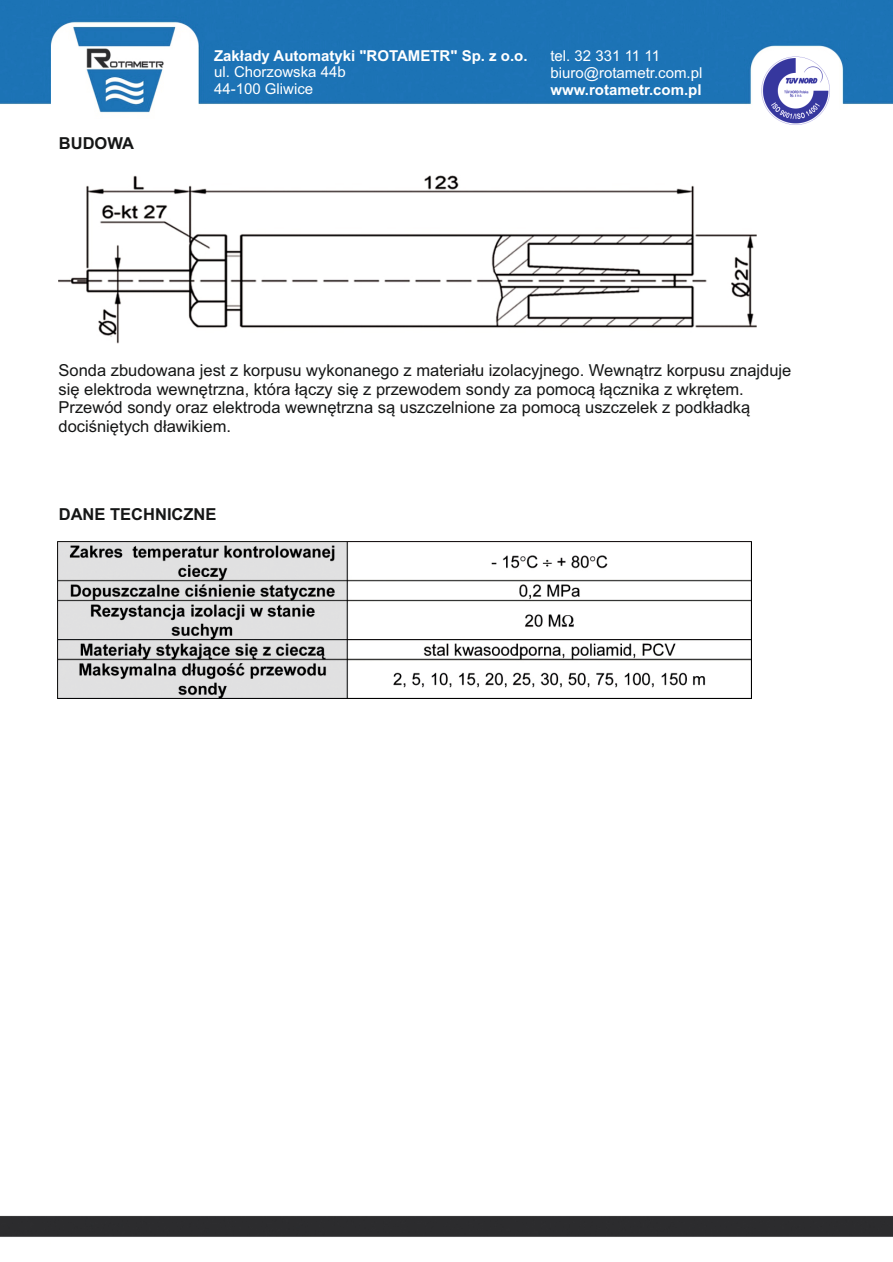
<style>
.page{position:relative;width:893px;height:1262px;background:#fff}
.page>*{position:absolute;margin:0;border:0;box-sizing:border-box;transform-origin:0 0}
.t1{font:16.5px/18.5px "Arial";color:#151616}
.t2{font:700 16.5px "Arial";color:#151616}
.t3{font:15px/16.8px "Arial";color:#fff}
.t4{font:700 15px "Arial";color:#fff}
</style>
<div class="page">
<img style="left:0;top:0;width:893px;height:1237px">
<img style="left:753px;top:51px;width:85px;height:83px">
<img style="left:58px;top:175px;width:698px;height:168px">
<img style="left:58px;top:541px;width:694px;height:158px">
<p class="t2" style="left:59px;top:137px;width:77px">BUDOWA</p>
<p class="t4" style="left:214px;top:50px;width:315px">Zakłady Automatyki "ROTAMETR" Sp. z o.o.</p>
<p class="t3" style="left:214px;top:65px;width:133px">ul. Chorzowska 44b<br>44-100 Gliwice</p>
<p class="t3" style="left:550px;top:49px;width:153px">tel. 32 331 11 11 biuro@rotametr.com.pl</p>
<p class="t4" style="left:550px;top:84px;width:153px">www.rotametr.com.pl</p>
<p class="t1" style="left:59px;top:363px;width:734px">Sonda zbudowana jest z korpusu wykonanego z materiału izolacyjnego. Wewnątrz korpusu znajduje się elektroda wewnętrzna, która łączy się z przewodem sondy za pomocą łącznika z wkrętem.<br>Przewód sondy oraz elektroda wewnętrzna są uszczelnione za pomocą uszczelek z podkładką dociśniętych dławikiem.</p>
<p class="t2" style="left:59px;top:508px;width:159px">DANE TECHNICZNE</p>
</div>
